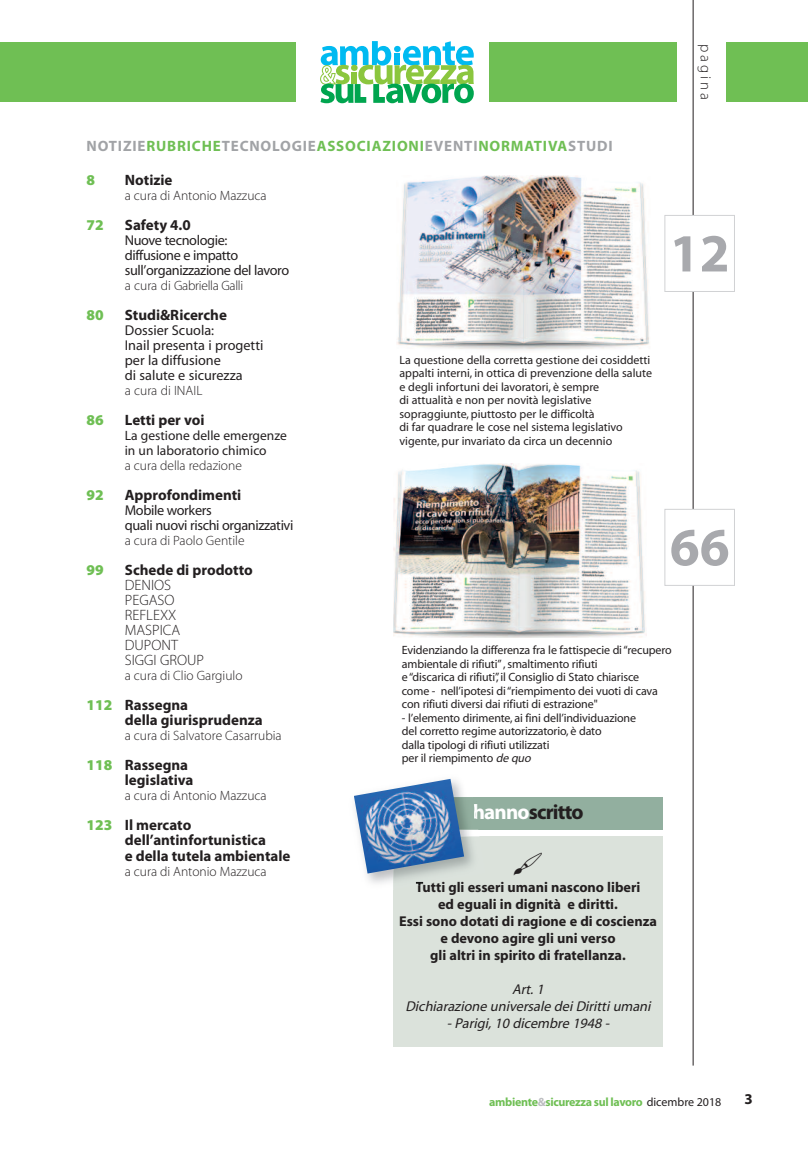
<style>
.page{position:relative;width:808px;height:1149px;background:#fff}
.page>*{position:absolute;margin:0;border:0;box-sizing:border-box;transform-origin:0 0}
.t1{font:700 54px "Myriad Pro";color:#a8a9ad}
.t2{font:700 21px "Myriad Pro";letter-spacing:-.04em;color:#231f20}
.t3{font:700 15px/15px "Myriad Pro";color:#231f20}
.t4{font:700 15px "Myriad Pro";letter-spacing:.055em;color:#6fbf54}
.t5{font:300 15px/15px "Myriad Pro";color:#231f20}
.t6{font:900 15px "Myriad Pro";color:#6fbf54}
.t7{font:700 14.25px/17.1px "Myriad";color:#231f20;text-align:center}
.t8{font:14.25px/15px "Myriad";letter-spacing:-.025em;color:#231f20}
.t9{font:14.25px/15px "Myriad";color:#231f20}
.t10{font:italic 14.25px/17.1px "Myriad";color:#231f20;text-align:center}
.t11{font:300 13.5px "Myriad";color:#231f20}
.t12{font:13.5px "Myriad";color:#231f20}
.t13{font:13.5px "Myriad";color:#231f20}
.t14{font:300 13.5px "Myriad";letter-spacing:-.025em;color:#231f20}
.t15{font:12px/13.5px "Myriad";letter-spacing:-.01em;color:#231f20}
.t16{font:700 12px "Myriad Pro";letter-spacing:-.03em;color:#6fbf54}
.s1{color:#a1a3a6}
.s2{font-weight:900;color:#6fbf54}
.s3{font-style:italic}
.s4{color:#fff}
.s5{color:#bcbdc0}
.s6{font-family:"Myriad";font-weight:400;color:#231f20}
</style>
<div class="page">
<div style="left:489px;top:43px;width:187px;height:59px;background:#6fbf54"></div>
<div style="left:726px;top:43px;width:82px;height:59px;background:#6fbf54"></div>
<hr style="left:693px;top:0;width:1px;height:1065px;background:#231f20">
<svg style="left:320px;top:41px;width:154px;height:62px"></svg>
<div style="left:665px;top:216px;width:69px;height:75px;background:#fff"></div>
<div style="left:664px;top:215px;width:71px;height:77px;border:1px solid #d1d2d4"></div>
<div style="left:665px;top:509px;width:69px;height:75px;background:#fff"></div>
<div style="left:664px;top:508px;width:71px;height:77px;border:1px solid #d1d2d4"></div>
<img style="left:397px;top:175px;width:253px;height:175px">
<img style="left:393px;top:463px;width:253px;height:174px">
<div style="left:393px;top:797px;width:270px;height:32px;background:#92af9f"></div>
<div style="left:393px;top:836px;width:270px;height:210px;background:#dbe2db"></div>
<img style="left:366px;top:829px;width:113px;height:54px">
<img style="left:464px;top:812px;width:12px;height:17px">
<svg style="left:474px;top:807px;width:2px;height:11px"></svg>
<img style="left:393px;top:836px;width:86px;height:50px">
<img style="left:416px;top:881px;width:20px;height:4px">
<img style="left:354px;top:778px;width:110px;height:95px">
<div style="left:0;top:43px;width:296px;height:59px;background:#6fbf54"></div>
<p class="t4" style="left:87px;top:140px;width:528px"><span class="s1">NOTIZIE</span>RUBRICHE<span class="s1">TECNOLOGIE</span>ASSOCIAZIONI<span class="s1">EVENTI</span>NORMATIVA<span class="s1">STUDI</span></p>
<p class="t5" style="left:712px;top:44px;width:57px;rotate:90deg">pagina</p>
<p class="t6" style="left:87px;top:174px;width:10px">8</p>
<p class="t3" style="left:125px;top:173px;width:49px">Notizie</p>
<p class="t11" style="left:125px;top:190px;width:143px">a cura di Antonio Mazzuca</p>
<p class="t6" style="left:87px;top:219px;width:19px">72</p>
<p class="t3" style="left:125px;top:218px;width:68px">Safety 4.0</p>
<p class="t8" style="left:125px;top:234px;width:166px">Nuove tecnologie:<br>diffusione e impatto sull’organizzazione del lavoro</p>
<p class="t14" style="left:125px;top:280px;width:120px">a cura di Gabriella Galli</p>
<p class="t6" style="left:87px;top:309px;width:19px">80</p>
<p class="t3" style="left:125px;top:308px;width:104px">Studi&amp;Ricerche</p>
<p class="t9" style="left:125px;top:324px;width:140px">Dossier Scuola:<br>Inail presenta i progetti per la diffusione<br>di salute e sicurezza</p>
<p class="t11" style="left:125px;top:385px;width:79px">a cura di INAIL</p>
<p class="t6" style="left:87px;top:414px;width:19px">86</p>
<p class="t3" style="left:125px;top:413px;width:81px">Letti per voi</p>
<p class="t12" style="left:125px;top:430px;width:164px">La gestione delle emergenze</p>
<p class="t13" style="left:125px;top:445px;width:143px">in un laboratorio chimico</p>
<p class="t11" style="left:125px;top:460px;width:119px">a cura della redazione</p>
<p class="t6" style="left:87px;top:489px;width:19px">92</p>
<p class="t3" style="left:125px;top:488px;width:118px">Approfondimenti</p>
<p class="t8" style="left:125px;top:504px;width:170px">Mobile workers<br>quali nuovi rischi organizzativi</p>
<p class="t11" style="left:125px;top:535px;width:121px">a cura di Paolo Gentile</p>
<p class="t6" style="left:87px;top:564px;width:19px">99</p>
<p class="t3" style="left:125px;top:563px;width:130px">Schede di prodotto</p>
<p class="t5" style="left:125px;top:578px;width:81px">DENIOS<br>PEGASO<br>REFLEXX<br>MASPICA<br>DUPONT<br>SIGGI GROUP</p>
<p class="t11" style="left:125px;top:670px;width:119px">a cura di Clio Gargiulo</p>
<p class="t3" style="left:125px;top:698px;width:140px;text-indent:-38px"><span class="s2">112</span> Rassegna<br>della giurisprudenza</p>
<p class="t11" style="left:125px;top:730px;width:158px">a cura di Salvatore Casarrubia</p>
<p class="t3" style="left:125px;top:758px;width:70px;text-indent:-38px"><span class="s2">118</span> Rassegna legislativa</p>
<p class="t11" style="left:125px;top:790px;width:143px">a cura di Antonio Mazzuca</p>
<p class="t3" style="left:125px;top:818px;width:167px;text-indent:-38px"><span class="s2">123</span> Il mercato dell’antinfortunistica<br>e della tutela ambientale</p>
<p class="t11" style="left:125px;top:865px;width:143px">a cura di Antonio Mazzuca</p>
<h1 class="t1" style="left:670px;top:233px;width:61px">12</h1>
<p class="t15" style="left:399px;top:354px;width:254px">La questione della corretta gestione dei cosiddetti appalti interni, in ottica di prevenzione della salute e degli infortuni dei lavoratori, è sempre<br>di attualità e non per novità legislative sopraggiunte, piuttosto per le difficoltà<br>di far quadrare le cose nel sistema legislativo vigente, pur invariato da circa un decennio</p>
<h1 class="t1" style="left:670px;top:527px;width:61px">66</h1>
<p class="t15" style="left:402px;top:644px;width:271px">Evidenziando la differenza fra le fattispecie di“recupero ambientale di rifiuti”,smaltimento rifiuti<br>e“discarica di rifiuti”, il Consiglio di Stato chiarisce<br>come - nell’ipotesi di“riempimento dei vuoti di cava con rifiuti diversi dai rifiuti di estrazione"</p>
<p class="t15" style="left:402px;top:711px;width:236px">- l’elemento dirimente, ai fini dell’individuazione del corretto regime autorizzatorio, è dato<br>dalla tipologi di rifiuti utilizzati<br>per il riempimento <span class="s3">dequo</span></p>
<h2 class="t2" style="left:473px;top:803px;width:112px"><span class="s4">hanno</span>scritto</h2>
<p class="t7" style="left:399px;top:879px;width:259px">Tutti gli esseri umani nascono liberi<br>ed eguali in dignità e diritti.<br>Essi sono dotati di ragione e di coscienza e devono agire gli uni verso<br>gli altri in spirito di fratellanza.</p>
<p class="t10" style="left:405px;top:981px;width:249px">Art. 1<br>Dichiarazione universale dei Diritti umani</p>
<p class="t10" style="left:447px;top:1015px;width:167px">- Parigi, 10 dicembre 1948 -</p>
<p class="t16" style="left:489px;top:1097px;width:234px">ambiente<span class="s5">&amp;</span>sicurezza sul lavoro <span class="s6">dicembre 2018</span></p>
<p class="t3" style="left:744px;top:1092px;width:10px">3</p>
</div>
